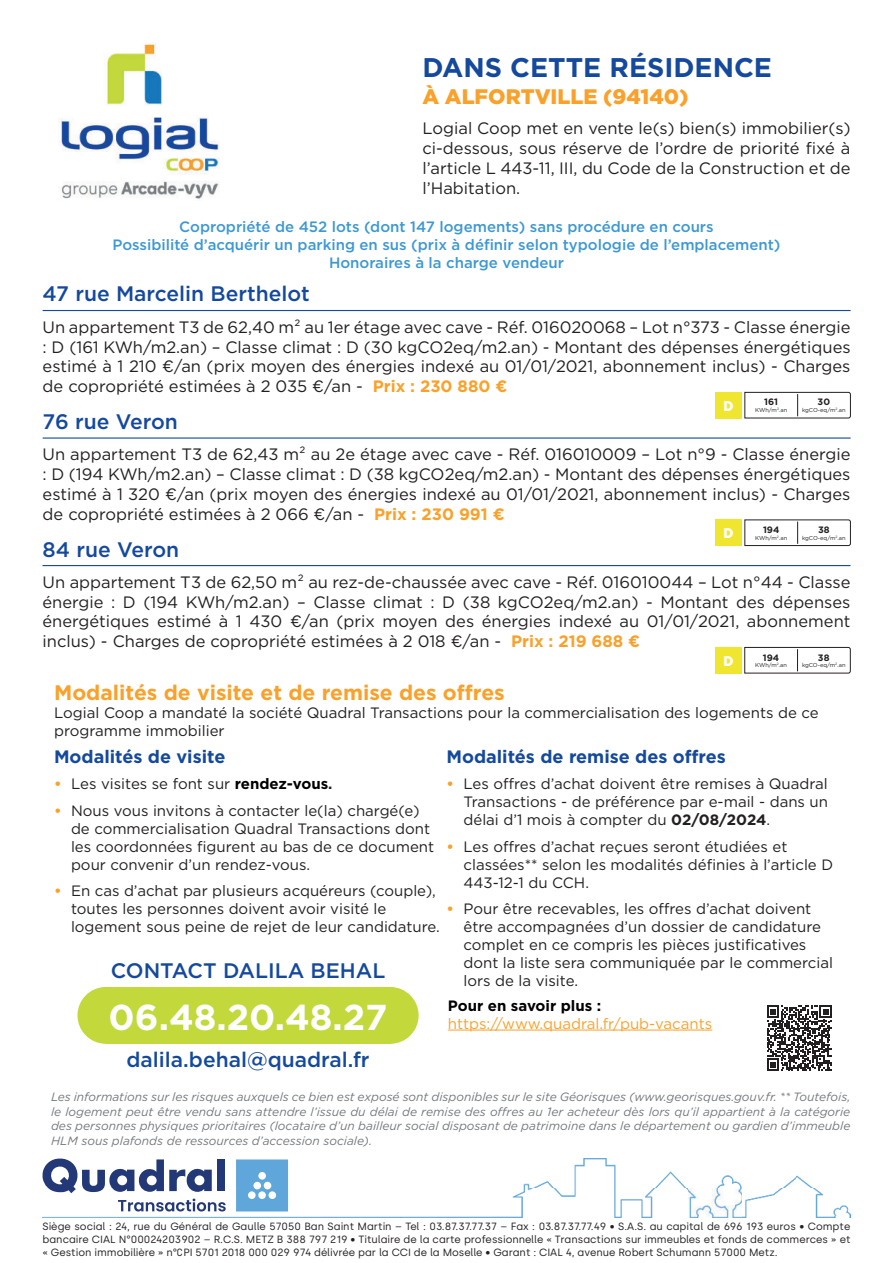
<style>
.page{position:relative;width:893px;height:1263px;background:#fff}
.page>*{position:absolute;margin:0;border:0;box-sizing:border-box;transform-origin:0 0}
.t1{font:700 36px "Gotham";color:#fff}
.t2{font:700 27px "Gotham";color:#14499d}
.t3{font:500 21px "Gotham";color:#14499d}
.t4{font:700 21px "Gotham";color:#f9a12a}
.t5{font:900 21px "Gotham";color:#f9a12a}
.t6{font:700 18px "Gotham";color:#14499d}
.t7{font:16.5px/19.8px "Gotham";color:#231f20;text-align:justify}
.t8{font:15px/18px "Gotham";color:#231f20}
.t9{font:500 15px/18px "Gotham";color:#3c98d3;text-align:center}
.t10{font:15px "Gotham";color:#f9a12a}
.t11{font:700 15px "Gotham";color:#000}
.t12{font:700 13.2px "Futura LT";color:#fff}
.t13{font:italic 12px/14.4px "Gotham";color:#74787c;text-align:justify}
.t14{font:10.5px/12.6px "Silka";color:#231f20;text-align:justify}
.t15{font:700 9.3px "Gotham";color:#231f20}
.t16{font:5.7px "Gotham";letter-spacing:-.005em;color:#231f20}
.s1{font-weight:700;color:#f9a12a}
.s2{font-weight:700;color:#000}
.s3{font-weight:700}
</style>
<div class="page">
<img style="left:58px;top:43px;width:162px;height:156px">
<img style="left:43px;top:1158px;width:807px;height:60px">
<svg style="left:236px;top:1159px;width:52px;height:52px;background:#70afde"></svg>
<svg style="left:43px;top:1158px;width:183px;height:53px"></svg>
<hr style="left:448px;top:1030px;width:264px;height:1px;background:#f9a12a">
<svg style="left:767px;top:1005px;width:65px;height:66px"></svg>
<div style="left:77px;top:987px;width:57px;height:57px;background:#c2d83b;border-radius:50%"></div>
<div style="left:362px;top:987px;width:57px;height:57px;background:#c2d83b;border-radius:50%"></div>
<div style="left:106px;top:987px;width:284px;height:57px;background:#c2d83b"></div>
<div style="left:715px;top:392px;width:27px;height:26px;background:#f1e62f"></div>
<svg style="left:744px;top:392px;width:107px;height:26px"></svg>
<hr style="left:43px;top:310px;width:808px;height:1px;background:#14499d">
<div style="left:715px;top:520px;width:27px;height:26px;background:#f1e62f"></div>
<svg style="left:744px;top:519px;width:107px;height:27px"></svg>
<hr style="left:43px;top:437px;width:808px;height:2px;background:#14499d">
<div style="left:715px;top:647px;width:27px;height:26px;background:#f1e62f"></div>
<svg style="left:744px;top:647px;width:107px;height:26px"></svg>
<hr style="left:43px;top:565px;width:807px;height:1px;background:#14499d">
<h2 class="t2" style="left:422px;top:53px;width:351px">DANS CETTE RÉSIDENCE</h2>
<p class="t5" style="left:422px;top:85px;width:268px">À ALFORTVILLE (94140)</p>
<p class="t7" style="left:422px;top:119px;width:429px">Logial Coop met en vente le(s) bien(s) immobilier(s) ci-dessous, sous réserve de l’ordre de priorité fixé à l’article L 443-11, III, du Code de la Construction et de l’Habitation.</p>
<p class="t9" style="left:112px;top:218px;width:670px">Copropriété de 452 lots (dont 147 logements) sans procédure en cours<br>Possibilité d’acquérir un parking en sus (prix à définir selon typologie de l’emplacement)<br>Honoraires à la charge vendeur</p>
<p class="t3" style="left:43px;top:285px;width:269px">47 rue Marcelin Berthelot</p>
<p class="t7" style="left:43px;top:318px;width:809px">Un appartement T3 de 62,40 m2 au 1er étage avec cave - Réf. 016020068 – Lot n°373 - Classe énergie : D (161 KWh/m2.an) – Classe climat : D (30 kgCO2eq/m2.an) - Montant des dépenses énergétiques estimé à 1 210 €/an (prix moyen des énergies indexé au 01/01/2021, abonnement inclus) - Charges de copropriété estimées à 2 035 €/an - <span class="s1">Prix : 230 880 €</span></p>
<p class="t12" style="left:724px;top:398px;width:11px">D</p>
<p class="t15" style="left:764px;top:397px;width:15px">161</p>
<p class="t16" style="left:755px;top:408px;width:33px">KWh/m<sup>2</sup>.an</p>
<p class="t15" style="left:818px;top:397px;width:14px">30</p>
<p class="t16" style="left:802px;top:408px;width:45px">kgCO-eq/m<sup>2</sup>.an</p>
<p class="t3" style="left:43px;top:412px;width:137px">76 rue Veron</p>
<p class="t7" style="left:43px;top:445px;width:809px">Un appartement T3 de 62,43 m2 au 2e étage avec cave - Réf. 016010009 – Lot n°9 - Classe énergie : D (194 KWh/m2.an) – Classe climat : D (38 kgCO2eq/m2.an) - Montant des dépenses énergétiques estimé à 1 320 €/an (prix moyen des énergies indexé au 01/01/2021, abonnement inclus) - Charges de copropriété estimées à 2 066 €/an - <span class="s1">Prix : 230 991 €</span></p>
<p class="t12" style="left:724px;top:526px;width:11px">D</p>
<p class="t15" style="left:763px;top:524px;width:18px">194</p>
<p class="t16" style="left:755px;top:535px;width:33px">KWh/m<sup>2</sup>.an</p>
<p class="t15" style="left:818px;top:524px;width:13px">38</p>
<p class="t16" style="left:802px;top:535px;width:45px">kgCO-eq/m<sup>2</sup>.an</p>
<p class="t3" style="left:43px;top:540px;width:138px">84 rue Veron</p>
<p class="t7" style="left:43px;top:573px;width:809px">Un appartement T3 de 62,50 m2 au rez-de-chaussée avec cave - Réf. 016010044 – Lot n°44 - Classe énergie : D (194 KWh/m2.an) – Classe climat : D (38 kgCO2eq/m2.an) - Montant des dépenses énergétiques estimé à 1 430 €/an (prix moyen des énergies indexé au 01/01/2021, abonnement inclus) - Charges de copropriété estimées à 2 018 €/an - <span class="s1">Prix : 219 688 €</span></p>
<p class="t12" style="left:723px;top:653px;width:11px">D</p>
<p class="t15" style="left:763px;top:652px;width:18px">194</p>
<p class="t16" style="left:755px;top:663px;width:33px">KWh/m<sup>2</sup>.an</p>
<p class="t15" style="left:818px;top:652px;width:13px">38</p>
<p class="t16" style="left:802px;top:663px;width:45px">kgCO-eq/m<sup>2</sup>.an</p>
<p class="t4" style="left:54px;top:681px;width:452px">Modalités de visite et de remise des offres</p>
<p class="t8" style="left:54px;top:704px;width:766px">Logial Coop a mandaté la société Quadral Transactions pour la commercialisation des logements de ce programme immobilier</p>
<p class="t6" style="left:54px;top:746px;width:173px">Modalités de visite</p>
<p class="t8" style="left:54px;top:776px;width:280px"><span class="s1">•</span> Les visites se font sur <span class="s2">rendez-vous</span><span class="s3">.</span></p>
<p class="t8" style="left:71px;top:802px;width:365px;text-indent:-17px"><span class="s1">•</span> Nous vous invitons à contacter le(la) chargé(e) de commercialisation Quadral Transactions dont les coordonnées figurent au bas de ce document pour convenir d’un rendez-vous.</p>
<p class="t8" style="left:71px;top:883px;width:370px;text-indent:-17px"><span class="s1">•</span> En cas d’achat par plusieurs acquéreurs (couple), toutes les personnes doivent avoir visité le logement sous peine de rejet de leur candidature.</p>
<p class="t3" style="left:111px;top:961px;width:276px">CONTACT DALILA BEHAL</p>
<h1 class="t1" style="left:109px;top:997px;width:280px">06.48.20.48.27</h1>
<p class="t3" style="left:127px;top:1050px;width:245px">dalila.behal@quadral.fr</p>
<p class="t6" style="left:446px;top:746px;width:281px">Modalités de remise des offres</p>
<p class="t8" style="left:463px;top:776px;width:366px;text-align:justify;text-indent:-17px"><span class="s1">•</span> Les offres d’achat doivent être remises à Quadral Transactions - de préférence par e-mail - dans un délai d’1 mois à compter du <span class="s3">02/08/2024</span>.</p>
<p class="t8" style="left:463px;top:838px;width:371px;text-indent:-17px"><span class="s1">•</span> Les offres d’achat reçues seront étudiées et classées** selon les modalités définies à l’article D<br>443-12-1 du CCH.</p>
<p class="t8" style="left:463px;top:901px;width:371px;text-indent:-17px"><span class="s1">•</span> Pour être recevables, les offres d’achat doivent être accompagnées d’un dossier de candidature complet en ce compris les pièces justificatives dont la liste sera communiquée par le commercial lors de la visite.</p>
<p class="t11" style="left:448px;top:997px;width:155px">Pour en savoir plus :</p>
<p class="t10" style="left:448px;top:1016px;width:266px">https://www.quadral.fr/pub-vacants</p>
<p class="t13" style="left:51px;top:1090px;width:801px">Les informations sur les risques auxquels ce bien est exposé sont disponibles sur le site Géorisques (www.georisques.gouv.fr. ** Toutefois, le logement peut être vendu sans attendre l’issue du délai de remise des offres au 1er acheteur dès lors qu’il appartient à la catégorie des personnes physiques prioritaires (locataire d’un bailleur social disposant de patrimoine dans le département ou gardien d’immeuble HLM sous plafonds de ressources d’accession sociale).</p>
<p class="t14" style="left:43px;top:1221px;width:809px">Siège social : 24, rue du Général de Gaulle 57050 Ban Saint Martin – Tel : 03.87.37.77.37 – Fax : 03.87.37.77.49 • S.A.S. au capital de 696 193 euros • Compte bancaire CIAL N°00024203902 – R.C.S. METZ B 388 797 219 • Titulaire de la carte professionnelle « Transactions sur immeubles et fonds de commerces » et « Gestion immobilière » n°PI 5701 2018 000 029 974 délivrée par la CCI de la Moselle • Garant : CIAL 4, avenue Robert Schumann 57000 Metz.</p>
</div>
